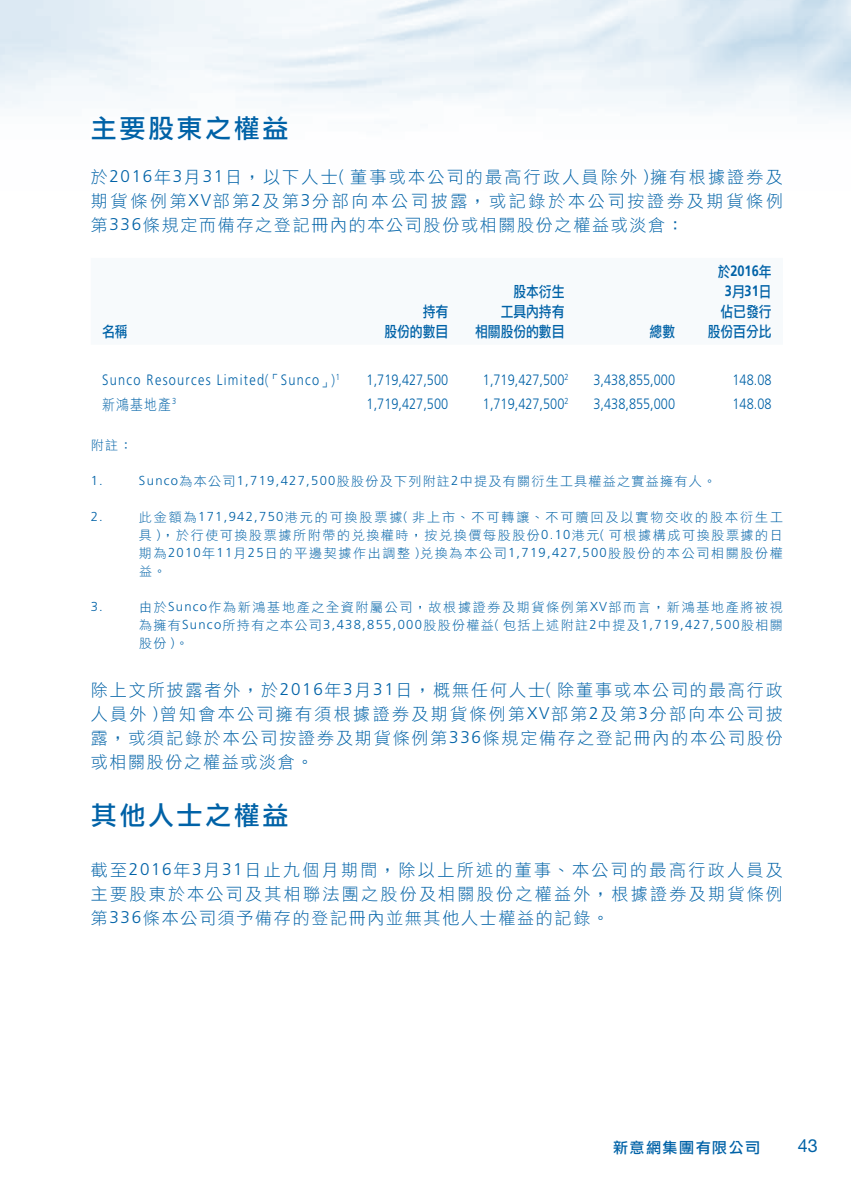
<style>
.page{position:relative;width:851px;height:1191px;background:#fff}
.page>*{position:absolute;margin:0;border:0;box-sizing:border-box;transform-origin:0 0}
.t1{font:26px "DF Li Hei Md HK BF";letter-spacing:.1em;color:#0062a7}
.t2{font:18px "Helvetica Neue LT Std";color:#0062a7}
.t3{font:17px/24px "DF Li Hei Lt HK BF";letter-spacing:.105em;color:#0062a7;text-align:justify}
.t4{font:300 15px "Frutiger LT Std";color:#0062a7;scale:.85 1}
.t5{font:15px/20px "DF Li Hei Md HK BF";color:#0062a7;text-align:right;scale:.85 1}
.t6{font:300 15px "Frutiger LT Std";letter-spacing:.1em;color:#0062a7;scale:.85 1}
.t7{font:700 15px/20px "Frutiger LT Std";color:#0062a7;text-align:center;scale:.85 1}
.t8{font:15px "DF Li Hei Md HK BF";letter-spacing:.1em;color:#0062a7}
.t9{font:15px "DF Li Hei Lt HK BF";letter-spacing:.1em;color:#0062a7;scale:.85 1}
.t10{font:13px/18px "DF Li Hei Lt HK BF";letter-spacing:.13em;color:#0062a7;text-align:justify}
.t11{font:300 13px "Frutiger LT Std";letter-spacing:.1em;color:#0062a7}
.t12{font:13px "DF Li Hei Lt HK BF";letter-spacing:.1em;color:#0062a7}
.s1{font-family:"Frutiger LT Std";font-weight:300}
.s2{font-family:"DF Li Hei Md HK BF";font-weight:400}
.s3{font-family:"DF Li Hei Lt HK BF";font-weight:400}
</style>
<div class="page">
<h1 class="t1" style="left:91px;top:115px;width:199px">主要股東之權益</h1>
<p class="t3" style="left:91px;top:166px;width:693px">於<span class="s1">2016</span>年<span class="s1">3</span>月<span class="s1">31</span>日，以下人士（董事或本公司的最高行政人員除外）擁有根據證券及期貨條例第<span class="s1">XV</span>部第<span class="s1">2</span>及第<span class="s1">3</span>分部向本公司披露，或記錄於本公司按證券及期貨條例第<span class="s1">336</span>條規定而備存之登記冊內的本公司股份或相關股份之權益或淡倉：</p>
<p class="t5" style="left:102px;top:322px;width:31px">名稱</p>
<p class="t5" style="left:384px;top:302px;width:76px">持有<br>股份的數目</p>
<p class="t5" style="left:475px;top:282px;width:107px">股本衍生<br>工具內持有<br>相關股份的數目</p>
<p class="t5" style="left:649px;top:322px;width:31px">總數</p>
<p class="t7" style="left:717px;top:261px;width:65px"><span class="s2">於</span>2016<span class="s2">年<br></span>3<span class="s2">月</span>31<span class="s2">日</span></p>
<p class="t5" style="left:707px;top:302px;width:76px">佔已發行股份百分比</p>
<p class="t6" style="left:102px;top:371px;width:282px">Sunco Resources Limited<span class="s3">（「</span>Sunco<span class="s3">」）</span><sup>1</sup></p>
<p class="t4" style="left:366px;top:371px;width:97px">1,719,427,500</p>
<p class="t4" style="left:483px;top:371px;width:102px">1,719,427,500<sup>2</sup></p>
<p class="t4" style="left:593px;top:371px;width:97px">3,438,855,000</p>
<p class="t4" style="left:732px;top:371px;width:47px">148.08</p>
<p class="t9" style="left:102px;top:397px;width:89px">新鴻基地產<sup>3</sup></p>
<p class="t4" style="left:366px;top:396px;width:97px">1,719,427,500</p>
<p class="t4" style="left:483px;top:396px;width:102px">1,719,427,500<sup>2</sup></p>
<p class="t4" style="left:593px;top:396px;width:97px">3,438,855,000</p>
<p class="t4" style="left:732px;top:396px;width:47px">148.08</p>
<p class="t10" style="left:91px;top:436px;width:43px">附註：</p>
<p class="t11" style="left:91px;top:473px;width:14px">1.</p>
<p class="t12" style="left:139px;top:474px;width:578px"><span class="s1">Sunco</span>為本公司<span class="s1">1,719,427,500</span>股股份及下列附註<span class="s1">2</span>中提及有關衍生工具權益之實益擁有人。</p>
<p class="t11" style="left:91px;top:509px;width:14px">2.</p>
<p class="t10" style="left:139px;top:508px;width:645px">此金額為<span class="s1">171,942,750</span>港元的可換股票據（非上市、不可轉讓、不可贖回及以實物交收的股本衍生工具），於行使可換股票據所附帶的兌換權時，按兌換價每股股份<span class="s1">0.10</span>港元（可根據構成可換股票據的日期為<span class="s1">2010</span>年<span class="s1">11</span>月<span class="s1">25</span>日的平邊契據作出調整）兌換為本公司<span class="s1">1,719,427,500</span>股股份的本公司相關股份權益。</p>
<p class="t11" style="left:91px;top:599px;width:14px">3.</p>
<p class="t10" style="left:139px;top:598px;width:645px">由於<span class="s1">Sunco</span>作為新鴻基地產之全資附屬公司，故根據證券及期貨條例第<span class="s1">XV</span>部而言，新鴻基地產將被視</p>
<p class="t11" style="left:139px;top:617px;width:645px"><span class="s3">為擁有</span>Sunco<span class="s3">所持有之本公司</span>3,438,855,000<span class="s3">股股份權益（包括上述附註</span>2<span class="s3">中提及</span>1,719,427,500<span class="s3">股相關</span></p>
<p class="t10" style="left:139px;top:634px;width:51px">股份）。</p>
<p class="t3" style="left:91px;top:679px;width:693px">除上文所披露者外，於<span class="s1">2016</span>年<span class="s1">3</span>月<span class="s1">31</span>日，概無任何人士（除董事或本公司的最高行政人員外）曾知會本公司擁有須根據證券及期貨條例第<span class="s1">XV</span>部第<span class="s1">2</span>及第<span class="s1">3</span>分部向本公司披露，或須記錄於本公司按證券及期貨條例第<span class="s1">336</span>條規定備存之登記冊內的本公司股份或相關股份之權益或淡倉。</p>
<h1 class="t1" style="left:91px;top:802px;width:199px">其他人士之權益</h1>
<p class="t3" style="left:91px;top:859px;width:693px">截至<span class="s1">2016</span>年<span class="s1">3</span>月<span class="s1">31</span>日止九個月期間，除以上所述的董事、本公司的最高行政人員及主要股東於本公司及其相聯法團之股份及相關股份之權益外，根據證券及期貨條例第<span class="s1">336</span>條本公司須予備存的登記冊內並無其他人士權益的記錄。</p>
<p class="t8" style="left:613px;top:1140px;width:148px">新意網集團有限公司</p>
<p class="t2" style="left:797px;top:1135px;width:22px">43</p>
</div>
